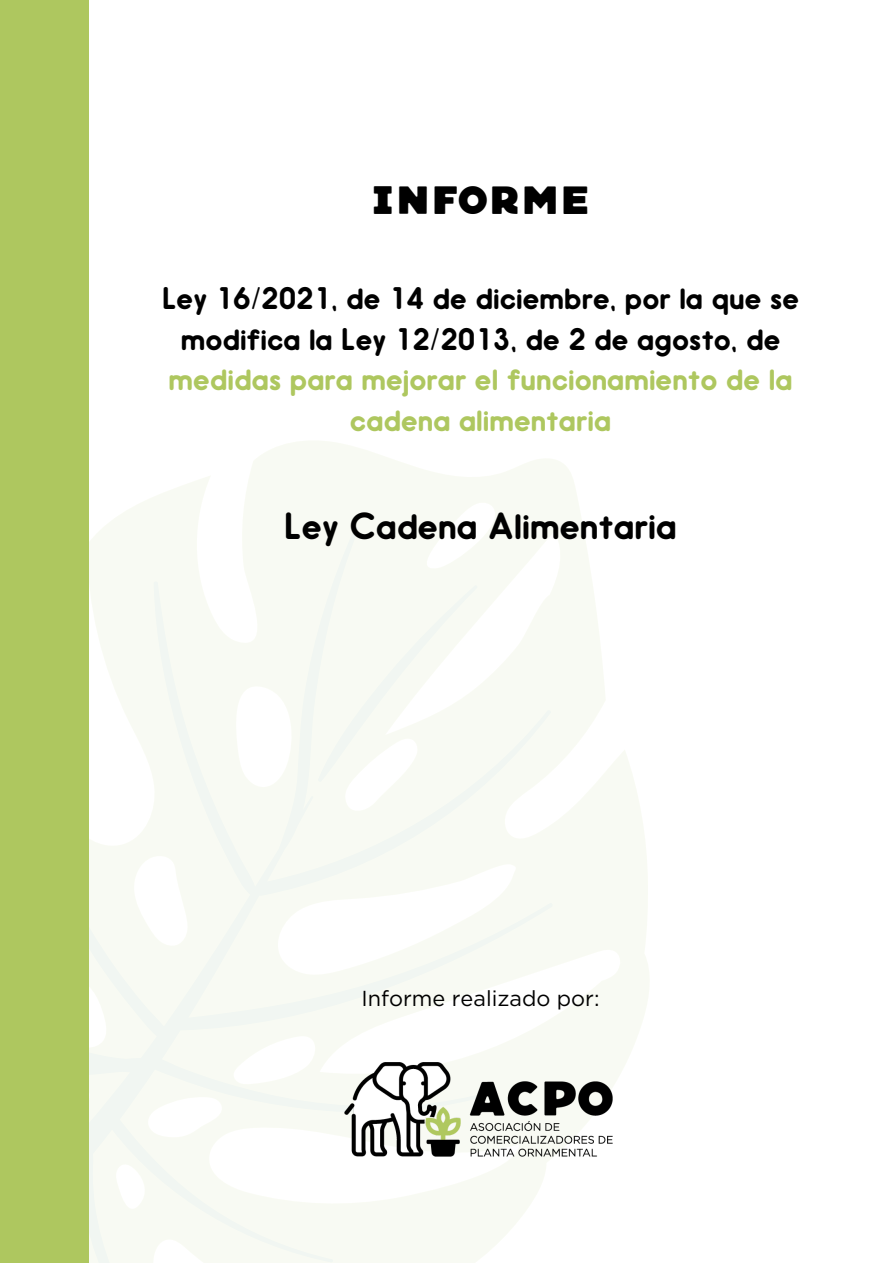
<style>
.page{position:relative;width:893px;height:1264px;background:#fff}
.page>*{position:absolute;margin:0;border:0;box-sizing:border-box;transform-origin:0 0}
.t1{font:35.1px "Hiruko Pro";color:#000}
.t2{font:29.1px/40.5px "Hiruko Pro";color:#000;text-align:center}
.t3{font:29.1px "Neretto Sans Round";color:#000}
.t4{font:21.6px "Gotham";color:#000}
.s1{color:#aec75f}
</style>
<div class="page">
<svg style="left:89px;top:446px;width:560px;height:816px;fill:#f8faf3"></svg>
<img style="left:336px;top:1054px;width:288px;height:118px">
<div style="left:0;top:0;width:89px;height:1262px;background:#aec75f"></div>
<p class="t3" style="left:370px;top:187px;width:222px">INFORME</p>
<p class="t2" style="left:162px;top:281px;width:638px">Ley 16/2021, de 14 de diciembre, por la que se modifica la Ley 12/2013, de 2 de agosto, de <span class="s1">medidas para mejorar el funcionamiento de la cadena alimentaria</span></p>
<p class="t1" style="left:284px;top:513px;width:394px">Ley Cadena Alimentaria</p>
<p class="t4" style="left:361px;top:986px;width:239px">Informe realizado por:</p>
</div>
